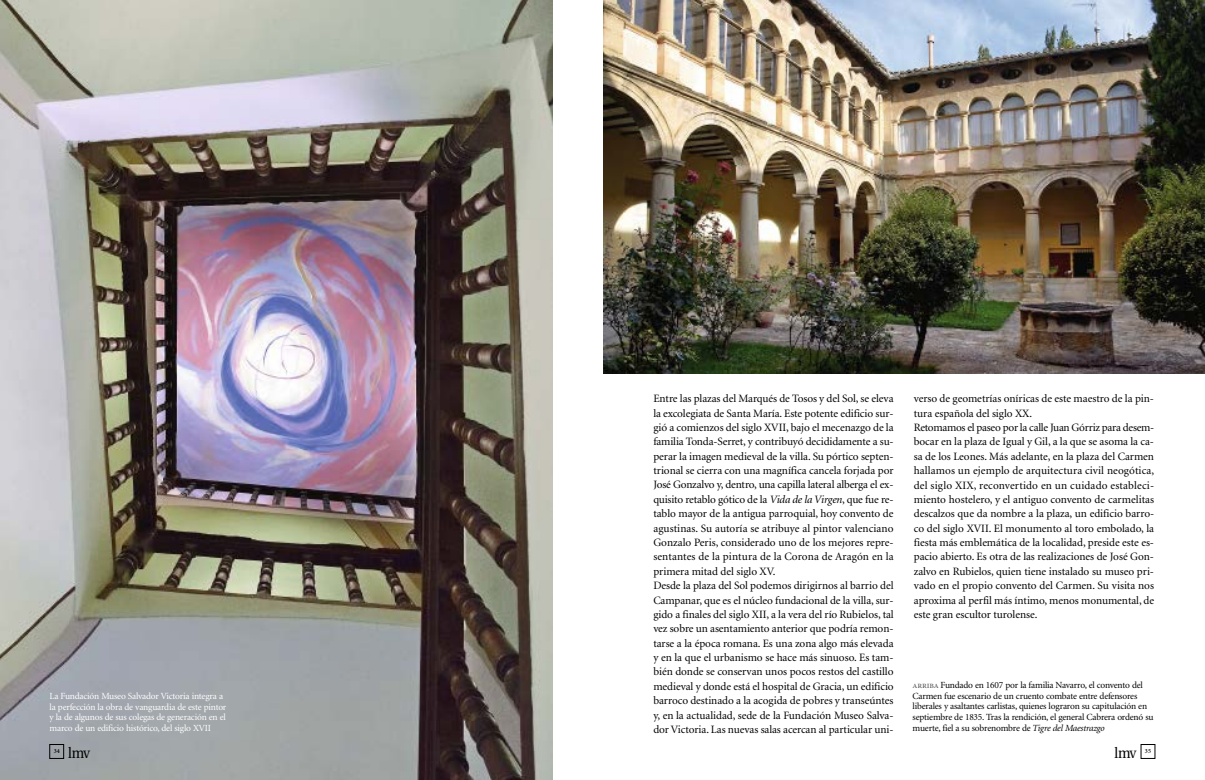
<style>
.page{position:relative;width:1205px;height:780px;background:#fff}
.page>*{position:absolute;margin:0;border:0;box-sizing:border-box;transform-origin:0 0}
.t1{font:15px "Utopia";letter-spacing:-.045em;color:#000;scale:.9 1}
.t2{font:11.25px/14.4px "Minion";letter-spacing:-.005em;color:#000}
.t3{font:9.38px/10.6px "Minion";letter-spacing:-.02em;color:#000}
.t4{font:9.38px/10.6px "Minion";letter-spacing:-.02em;color:#fff}
.t5{font:600 6.25px "Minion";color:#000}
.s1{font-style:italic}
.s2{font-family:"Minion Display Regular SC";color:#4d4d4d}
</style>
<div class="page">
<img style="left:0;top:0;width:553px;height:780px">
<div style="left:50px;top:744px;width:14px;height:14px;border:1px solid #000"></div>
<img style="left:603px;top:0;width:602px;height:374px">
<p class="t4" style="left:50px;top:691px;width:178px">La Fundación Museo Salvador Victoria integra a la perfección la obra de vanguardia de este pintor y la de algunos de sus colegas de generación en el marco de un edificio histórico, del siglo XVII</p>
<p class="t2" style="left:653px;top:392px;width:242px">Entre las plazas del Marqués de Tosos y del Sol, se eleva la excolegiata de Santa María. Este potente edificio sur&shy;gió a comienzos del siglo XVII, bajo el mecenazgo de la familia Tonda-Serret, y contribuyó decididamente a su&shy;perar la imagen medieval de la villa. Su pórtico septen&shy;trional se cierra con una magnífica cancela forjada por José Gonzalvo y, dentro, una capilla lateral alberga el ex&shy;quisito retablo gótico de la <span class="s1">Vida de la Virgen</span>, que fue re&shy;tablo mayor de la antigua parroquial, hoy convento de agustinas. Su autoría se atribuye al pintor valenciano Gonzalo Peris, considerado uno de los mejores repre&shy;sentantes de la pintura de la Corona de Aragón en la primera mitad del siglo XV.<br>Desde la plaza del Sol podemos dirigirnos al barrio del Campanar, que es el núcleo fundacional de la villa, sur&shy;gido a finales del siglo XII, a la vera del río Rubielos, tal vez sobre un asentamiento anterior que podría remon&shy;tarse a la época romana. Es una zona algo más elevada y en la que el urbanismo se hace más sinuoso. Es tam&shy;bién donde se conservan unos pocos restos del castillo medieval y donde está el hospital de Gracia, un edificio barroco destinado a la acogida de pobres y transeúntes y, en la actualidad, sede de la Fundación Museo Salva&shy;dor Victoria. Las nuevas salas acercan al particular uni-</p>
<p class="t2" style="left:914px;top:392px;width:242px">verso de geometrías oníricas de este maestro de la pin&shy;tura española del siglo XX.<br>Retomamos el paseo por la calle Juan Górriz para desem&shy;bocar en la plaza de Igual y Gil, a la que se asoma la ca&shy;sa de los Leones. Más adelante, en la plaza del Carmen hallamos un ejemplo de arquitectura civil neogótica, del siglo XIX, reconvertido en un cuidado estableci&shy;miento hostelero, y el antiguo convento de carmelitas descalzos que da nombre a la plaza, un edificio barro&shy;co del siglo XVII. El monumento al toro embolado, la fiesta más emblemática de la localidad, preside este es&shy;pacio abierto. Es otra de las realizaciones de José Gon&shy;zalvo en Rubielos, quien tiene instalado su museo pri&shy;vado en el propio convento del Carmen. Su visita nos aproxima al perfil más íntimo, menos monumental, de este gran escultor turolense.</p>
<p class="t3" style="left:912px;top:680px;width:242px"><span class="s2">arriba</span> Fundado en 1607 por la familia Navarro, el convento del Carmen fue escenario de un cruento combate entre defensores liberales y asaltantes carlistas, quienes lograron su capitulación en septiembre de 1835. Tras la rendición, el general Cabrera ordenó su muerte, fiel a su sobrenombre de <span class="s1">Tigre del Maestrazgo</span></p>
<h1 class="t1" style="left:1114px;top:746px;width:26px">lmv</h1>
<p class="t5" style="left:54px;top:748px;width:8px">34</p>
<h1 class="t1" style="left:68px;top:746px;width:26px">lmv</h1>
<p class="t5" style="left:1145px;top:748px;width:8px">35</p>
</div>
